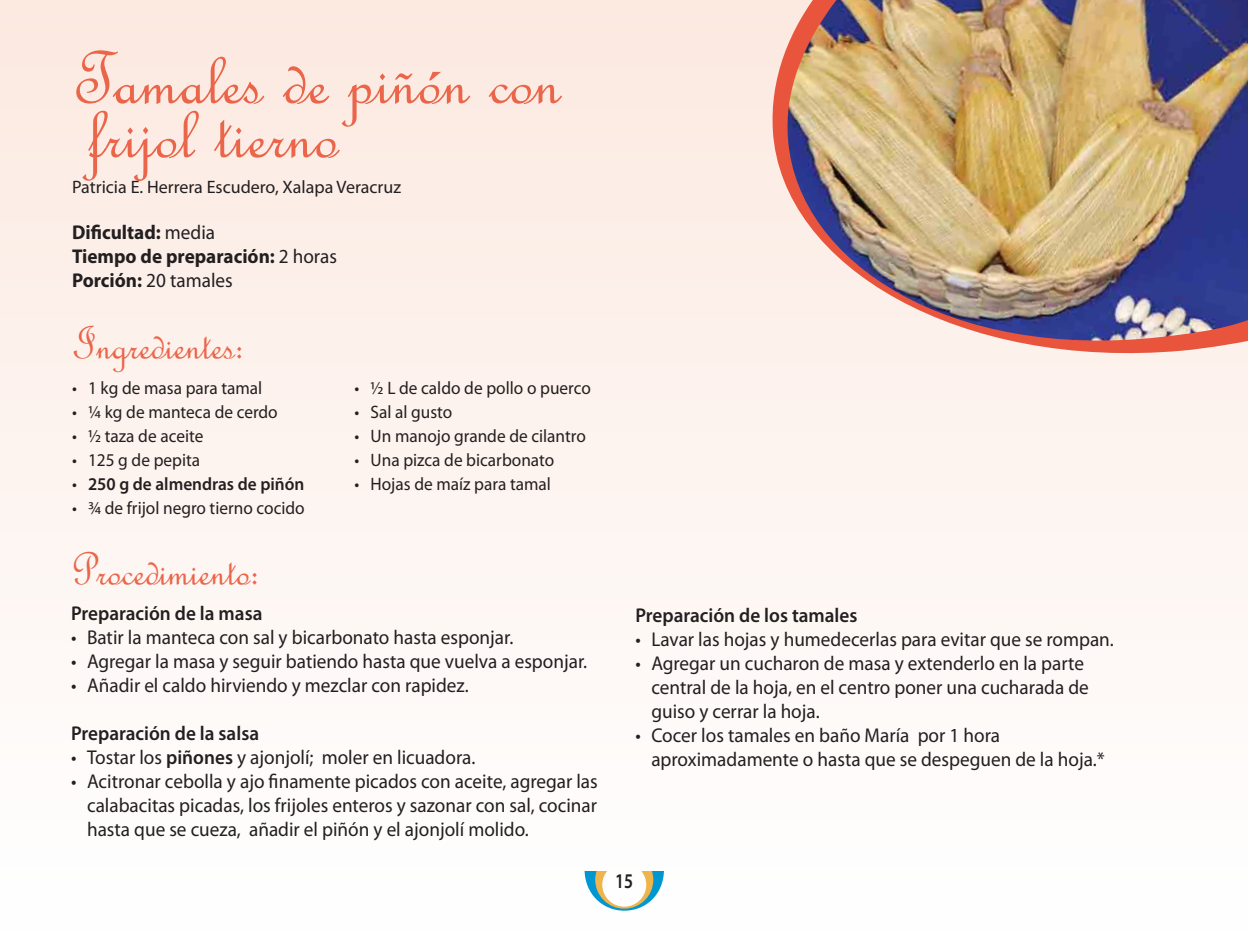
<style>
.page{position:relative;width:1248px;height:930px;background:#fff}
.page>*{position:absolute;margin:0;border:0;box-sizing:border-box;transform-origin:0 0}
.head_1{font:80px "French Script";color:#ea6549}
.head_2{font:48px "French Script";color:#ea6549;scale:.96 1}
.t1{font:600 21px "Myriad Pro";color:#231f20;scale:.8 1}
.body_T2{font:20px/24px "Myriad Pro";color:#231f20;scale:.96 1}
.body_T2-2{font:600 20px "Myriad Pro";color:#231f20;scale:.96 1}
.body_T1{font:700 20px "Myriad Pro";color:#231f20;scale:.96 1}
.body_T1-2{font:20px "Myriad Pro";color:#231f20;scale:.96 1}
.body_T2-3{font:18px "Myriad Pro";color:#231f20;scale:.96 1}
.body_T2-4{font:18px "Myriad Pro";color:#231f20}
.body_T2-5{font:600 18px "Myriad Pro";color:#231f20;scale:.96 1}
.s1{font-weight:400}
.s2{font-weight:700}
.s3{font-weight:600}
</style>
<div class="page">
<div style="left:0;top:0;width:1247px;height:930px;background:linear-gradient(to bottom,#fce9e0,#feffff)"></div>
<svg style="left:584px;top:870px;width:80px;height:40px"></svg>
<hr style="left:583px;top:867px;width:81px;height:3px;background:#fff">
<svg style="left:769px;top:0;width:478px;height:370px;background:#fae1d8"></svg>
<img style="left:784px;top:0;width:463px;height:360px">
<p class="head_1" style="left:72px;top:29px;width:490px">Tamales de piñón con</p>
<p class="head_1" style="left:88px;top:83px;width:252px">frijol tierno</p>
<p class="body_T2-4" style="left:72px;top:175px;width:330px">Patricia E. Herrera Escudero, Xalapa Veracruz</p>
<p class="body_T1" style="left:72px;top:219px;width:150px">Dificultad: <span class="s1">media</span></p>
<p class="body_T1" style="left:72px;top:243px;width:277px">Tiempo de preparación: <span class="s1">2 horas</span></p>
<p class="body_T1-2" style="left:72px;top:268px;width:169px"><span class="s2">Porción:</span> 20 tamales</p>
<p class="head_2" style="left:72px;top:314px;width:180px">Ingredientes:</p>
<p class="body_T2-3" style="left:72px;top:377px;width:200px">• 1 kg de masa para tamal</p>
<p class="body_T2-3" style="left:72px;top:401px;width:216px">• ¼ kg de manteca de cerdo</p>
<p class="body_T2-3" style="left:72px;top:425px;width:138px">• ½ taza de aceite</p>
<p class="body_T2-3" style="left:72px;top:449px;width:135px">• 125 g de pepita</p>
<p class="body_T2-5" style="left:72px;top:472px;width:243px"><span class="s1">•</span> 250 g de almendras de piñón</p>
<p class="body_T2-3" style="left:72px;top:497px;width:244px">• ¾ de frijol negro tierno cocido</p>
<p class="head_2" style="left:71px;top:540px;width:197px">Procedimiento:</p>
<p class="body_T2-2" style="left:71px;top:601px;width:201px">Preparación de la masa</p>
<p class="body_T2" style="left:71px;top:625px;width:462px">• Batir la manteca con sal y bicarbonato hasta esponjar.</p>
<p class="body_T2" style="left:71px;top:649px;width:539px">• Agregar la masa y seguir batiendo hasta que vuelva a esponjar.</p>
<p class="body_T2" style="left:71px;top:673px;width:416px">• Añadir el caldo hirviendo y mezclar con rapidez.</p>
<p class="body_T2-2" style="left:71px;top:721px;width:197px">Preparación de la salsa</p>
<p class="body_T2" style="left:71px;top:745px;width:423px">• Tostar los <span class="s3">piñones</span> y ajonjolí; moler en licuadora.</p>
<p class="body_T2" style="left:87px;top:769px;width:533px;text-align:justify;text-indent:-16px">• Acitronar cebolla y ajo finamente picados con aceite, agregar las calabacitas picadas, los frijoles enteros y sazonar con sal, cocinar hasta que se cueza, añadir el piñón y el ajonjolí molido.</p>
<p class="body_T2-3" style="left:354px;top:377px;width:248px">• ½ L de caldo de pollo o puerco</p>
<p class="body_T2-3" style="left:354px;top:401px;width:103px">• Sal al gusto</p>
<p class="body_T2-3" style="left:354px;top:425px;width:242px">• Un manojo grande de cilantro</p>
<p class="body_T2-3" style="left:354px;top:449px;width:209px">• Una pizca de bicarbonato</p>
<p class="body_T2-3" style="left:354px;top:473px;width:206px">• Hojas de maíz para tamal</p>
<p class="body_T2-2" style="left:635px;top:602px;width:233px">Preparación de los tamales</p>
<p class="body_T2" style="left:635px;top:626px;width:500px">• Lavar las hojas y humedecerlas para evitar que se rompan.</p>
<p class="body_T2" style="left:651px;top:650px;width:457px;text-indent:-16px">• Agregar un cucharon de masa y extenderlo en la parte central de la hoja, en el centro poner una cucharada de guiso y cerrar la hoja.</p>
<p class="body_T2" style="left:651px;top:722px;width:474px;text-indent:-16px">• Cocer los tamales en baño María por 1 hora aproximadamente o hasta que se despeguen de la hoja.*</p>
<p class="t1" style="left:615px;top:868px;width:24px">15</p>
</div>
